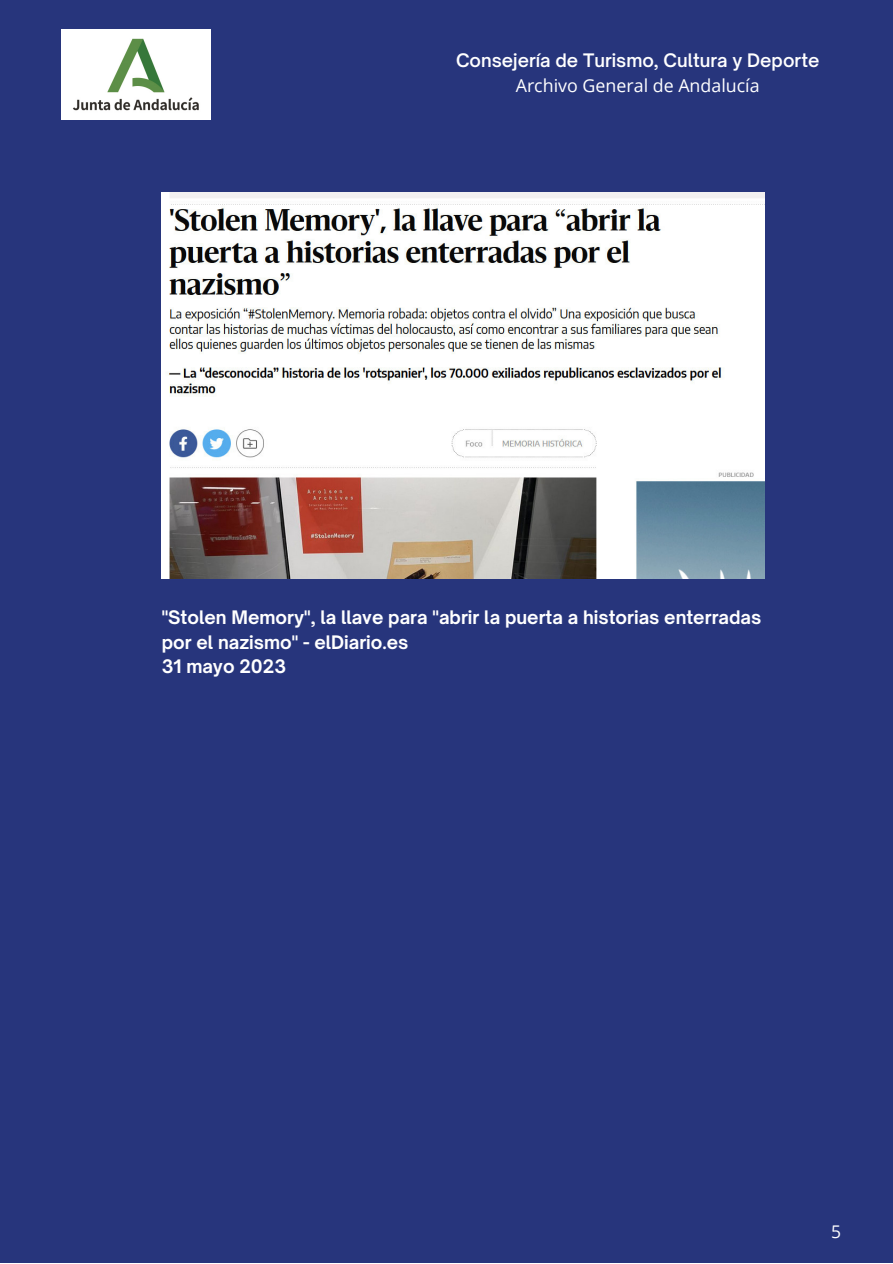
<style>
.page{position:relative;width:893px;height:1264px;background:#fff}
.page>*{position:absolute;margin:0;border:0;box-sizing:border-box;transform-origin:0 0}
.t1{font:700 17.85px/24.8px "Open Sauce One";color:#fff}
.t2{font:600 17.85px "Open Sauce One";color:#fff}
.t3{font:17.85px "Open Sans";color:#fff}
.t4{font:17.55px "Open Sans";color:#fff}
</style>
<div class="page">
<div style="left:0;top:0;width:892px;height:1262px;background:#27357c"></div>
<img style="left:62px;top:30px;width:148px;height:90px">
<img style="left:162px;top:192px;width:602px;height:386px">
<p class="t2" style="left:456px;top:49px;width:365px">Consejería de Turismo, Cultura y Deporte</p>
<p class="t3" style="left:515px;top:72px;width:245px">Archivo General de Andalucía</p>
<p class="t1" style="left:162px;top:604px;width:601px">"Stolen Memory", la llave para "abrir la puerta a historias enterradas por el nazismo" - elDiario.es</p>
<p class="t1" style="left:162px;top:654px;width:126px">31 mayo 2023</p>
<p class="t4" style="left:831px;top:1218px;width:11px">5</p>
</div>
